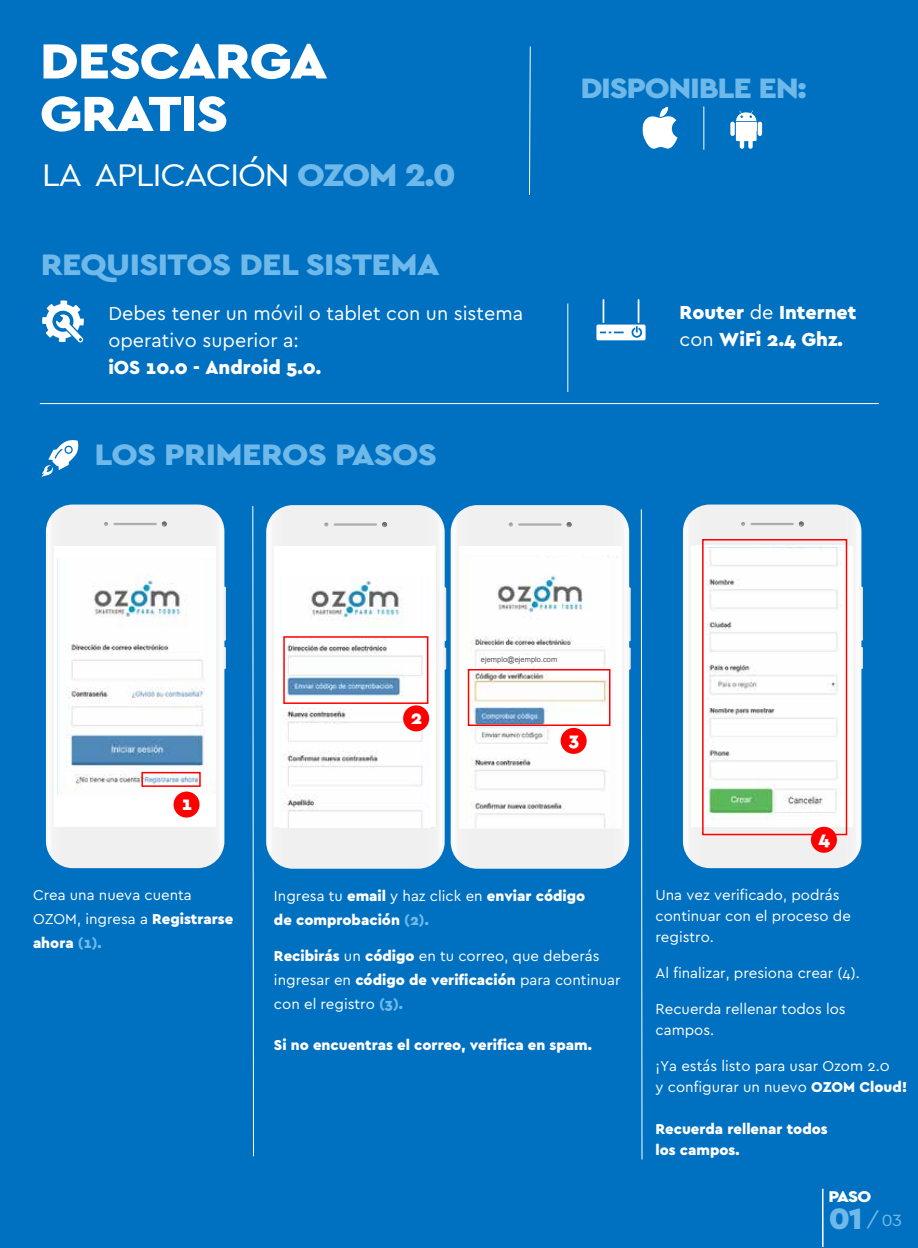
<style>
.page{position:relative;width:918px;height:1248px;background:#0070c0}
.page>*{position:absolute;margin:0;border:0;box-sizing:border-box;transform-origin:0 0}
.t1{font:900 51.6px/52.5px "Cera";letter-spacing:-.02em;color:#fff;scale:1.09 1}
.t2{font:32.7px "Cera";letter-spacing:-.04em;color:#fff;scale:1.09 1}
.t3{font:900 31.05px "Cera";letter-spacing:-.02em;color:#6fb9ea;scale:1.09 1}
.t4{font:900 30.9px "Cera";color:#6fb9ea;scale:1.09 1}
.t5{font:900 29.4px "Cera";letter-spacing:-.04em;color:#6fb9ea;scale:1.09 1}
.t6{font:19.8px/27px "Cera";color:#fff}
.t7{font:900 19.8px/27px "Cera";color:#fff}
.t8{font:900 19.35px "Cera";color:#fff}
.t9{font:900 16.35px "Cera";color:#fff;scale:1.09 1}
.t10{font:15px/24px "Cera";color:#fff}
.t11{font:900 15px/24px "Cera";color:#fff}
.t12{font:7.5px "Arial";color:#555}
.s1{font-weight:900;color:#6fb9ea}
.s2{font-weight:400}
.s3{font-weight:900}
.s4{color:#6fb9ea}
.s5{font-weight:400;font-size:20.1px}
.s6{font-weight:400;font-size:16.95px}
</style>
<div class="page">
<hr style="left:40px;top:403px;width:839px;height:1px;background:#fff">
<svg style="left:42px;top:300px;width:42px;height:43px"></svg>
<svg style="left:596px;top:299px;width:50px;height:41px"></svg>
<hr style="left:568px;top:304px;width:1px;height:88px;background:#fff">
<svg style="left:42px;top:440px;width:36px;height:37px"></svg>
<svg style="left:46px;top:505px;width:172px;height:363px;background:#d9e4ec"></svg>
<svg style="left:48px;top:514px;width:178px;height:345px;background:#e9edf0"></svg>
<div style="left:54px;top:546px;width:162px;height:281px;background:#fff"></div>
<img style="left:57px;top:559px;width:159px;height:235px">
<div style="left:141px;top:772px;width:60px;height:15px;border:2px solid #f00"></div>
<div style="left:174px;top:792px;width:26px;height:26px;background:#f00;border-radius:50%"></div>
<svg style="left:266px;top:505px;width:173px;height:364px;background:#d1e0ea"></svg>
<svg style="left:268px;top:515px;width:178px;height:344px;background:#eaedf0"></svg>
<div style="left:274px;top:546px;width:162px;height:281px;background:#fff"></div>
<img style="left:280px;top:578px;width:151px;height:250px">
<div style="left:283px;top:636px;width:145px;height:68px;border:2px solid #f00"></div>
<div style="left:403px;top:705px;width:26px;height:26px;background:#f00;border-radius:50%"></div>
<svg style="left:641px;top:509px;width:1px;height:651px"></svg>
<svg style="left:252px;top:506px;width:2px;height:651px"></svg>
<svg style="left:451px;top:505px;width:172px;height:364px;background:#d6e3ec"></svg>
<svg style="left:453px;top:515px;width:178px;height:344px;background:#e8edf0"></svg>
<div style="left:459px;top:548px;width:162px;height:280px;background:#fff"></div>
<img style="left:462px;top:555px;width:155px;height:273px">
<div style="left:468px;top:669px;width:142px;height:57px;border:2px solid #f00"></div>
<div style="left:561px;top:728px;width:26px;height:26px;background:#f00;border-radius:50%"></div>
<div style="left:480px;top:656px;width:78px;height:8px;background:#fff"></div>
<svg style="left:683px;top:505px;width:172px;height:363px;background:#d9e4ec"></svg>
<svg style="left:685px;top:514px;width:178px;height:345px;background:#e9ecef"></svg>
<div style="left:691px;top:546px;width:162px;height:281px;background:#fff"></div>
<img style="left:697px;top:545px;width:151px;height:280px">
<img style="left:701px;top:548px;width:141px;height:277px">
<div style="left:702px;top:539px;width:145px;height:296px;border:2px solid #f00"></div>
<div style="left:811px;top:827px;width:26px;height:26px;background:#f00;border-radius:50%"></div>
<hr style="left:822px;top:1189px;width:2px;height:58px;background:#fff">
<svg style="left:642px;top:107px;width:36px;height:42px"></svg>
<div style="left:736px;top:122px;width:21px;height:19px;background:#fff"></div>
<hr style="left:758px;top:122px;width:4px;height:14px;background:#fff;border-radius:2px">
<div style="left:730px;top:122px;width:5px;height:14px;background:#fff;border-radius:2px"></div>
<svg style="left:736px;top:111px;width:21px;height:10px"></svg>
<div style="left:748px;top:134px;width:5px;height:15px;background:#fff;border-radius:2px"></div>
<hr style="left:740px;top:134px;width:4px;height:15px;background:#fff;border-radius:2px">
<hr style="left:704px;top:106px;width:1px;height:44px;background:#fff">
<svg style="left:529px;top:46px;width:2px;height:149px"></svg>
<h1 class="t1" style="left:40px;top:33px;width:265px">DESCARGA<br>GRATIS</h1>
<h2 class="t2" style="left:42px;top:154px;width:381px">LA APLICACIÓN <span class="s1">OZOM 2.0</span></h2>
<h3 class="t3" style="left:41px;top:243px;width:367px">REQUISITOS DEL SISTEMA</h3>
<h3 class="t6" style="left:108px;top:299px;width:416px">Debes tener un móvil o tablet con un sistema operativo superior a:</h3>
<h3 class="t7" style="left:108px;top:353px;width:214px">iOS 10.0 - Android 5.0.</h3>
<h3 class="t3" style="left:94px;top:434px;width:316px">LOS PRIMEROS PASOS</h3>
<h3 class="t5" style="left:580px;top:69px;width:209px">DISPONIBLE EN:</h3>
<h3 class="t7" style="left:680px;top:298px;width:178px">Router <span class="s2">de</span> Internet <span class="s2">con</span> WiFi 2.4 Ghz.</h3>
<p class="t8" style="left:182px;top:790px;width:12px">1</p>
<p class="t8" style="left:411px;top:704px;width:13px">2</p>
<p class="t12" style="left:481px;top:654px;width:78px">ejemplo@ejemplo.com</p>
<p class="t8" style="left:569px;top:727px;width:12px">3</p>
<p class="t8" style="left:818px;top:826px;width:13px">4</p>
<p class="t10" style="left:33px;top:882px;width:202px">Crea una nueva cuenta<br>OZOM, ingresa a <span class="s3">Registrarse ahora</span> <span class="s1">(1).</span></p>
<p class="t11" style="left:274px;top:884px;width:313px"><span class="s2">Ingresa tu</span> email <span class="s2">y haz click en</span> enviar código de comprobación <span class="s4">(2).</span></p>
<p class="t10" style="left:656px;top:884px;width:197px;line-height:21px">Una vez verificado, podrás continuar con el proceso de registro.</p>
<p class="t10" style="left:656px;top:960px;width:206px">Al finalizar, presiona crear (4).</p>
<p class="t10" style="left:656px;top:998px;width:192px;line-height:21px">Recuerda rellenar todos los campos.</p>
<p class="t10" style="left:656px;top:1055px;width:254px;line-height:21px">¡Ya estás listo para usar Ozom 2.0<br>y configurar un nuevo <span class="s3">OZOM Cloud!</span></p>
<p class="t11" style="left:656px;top:1118px;width:174px;line-height:21px">Recuerda rellenar todos los campos.</p>
<p class="t10" style="left:274px;top:943px;width:348px"><span class="s3">Recibirás</span> un <span class="s3">código</span> en tu correo, que deberás ingresar en <span class="s3">código de verificación</span> para continuar con el registro <span class="s1">(3).</span></p>
<p class="t11" style="left:274px;top:1032px;width:319px">Si no encuentras el correo, verifica en spam.</p>
<p class="t9" style="left:829px;top:1186px;width:41px">PASO</p>
<h3 class="t4" style="left:828px;top:1198px;width:69px">01<span class="s5">/</span><span class="s6">03</span></h3>
</div>
